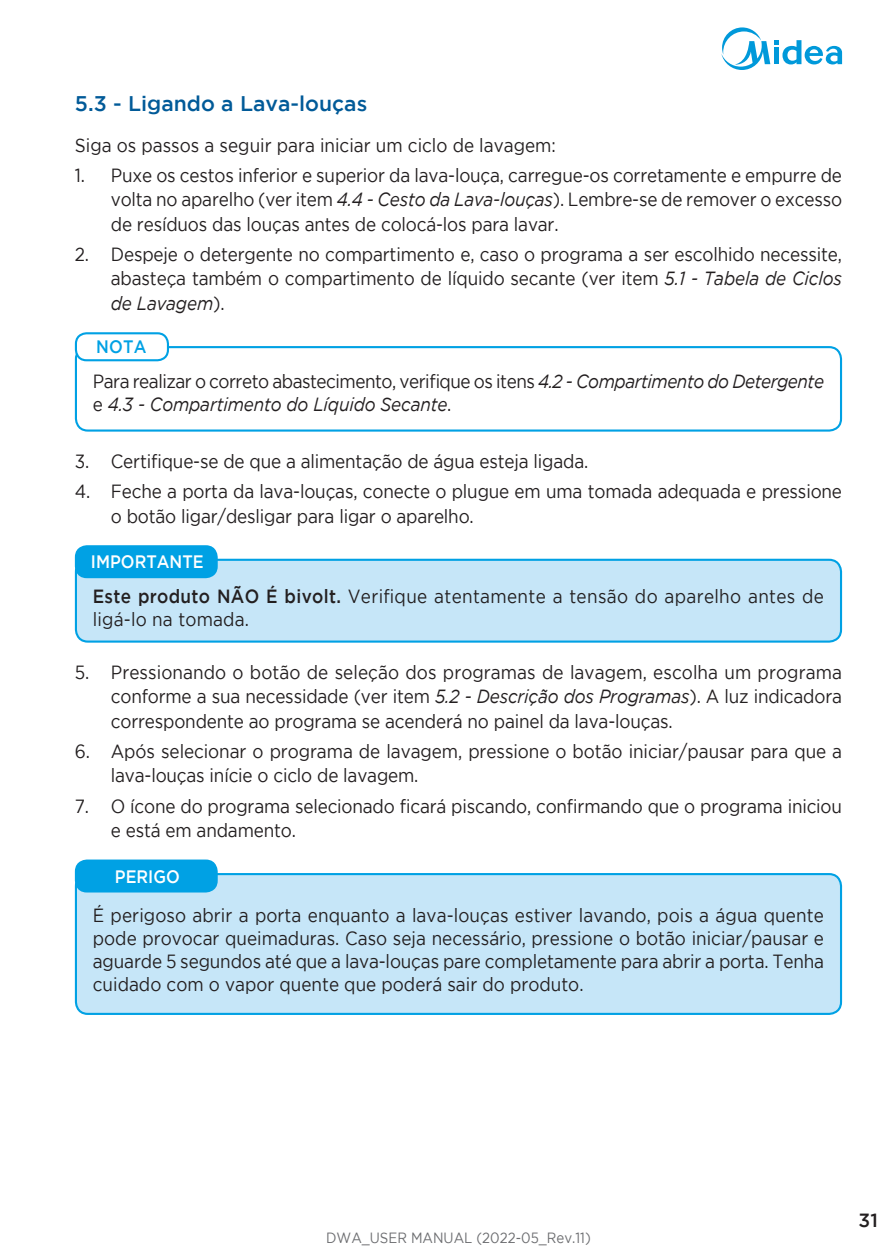
<style>
.page{position:relative;width:893px;height:1259px;background:#fff}
.page>*{position:absolute;margin:0;border:0;box-sizing:border-box;transform-origin:0 0}
.t1{font:500 21px "Gotham";color:#015a98}
.t2{font:18.9px/24.3px "Gotham";letter-spacing:-.01em;color:#231f20;text-align:justify;scale:.9 1}
.t3{font:italic 18.9px/23.4px "Gotham";letter-spacing:-.01em;color:#231f20;scale:.9 1}
.t4{font:18.9px/23.4px "Gotham";letter-spacing:.02em;color:#231f20;scale:.9 1}
.t5{font:500 18.9px "Gotham";color:#231f20}
.t6{font:500 18px "Gotham";color:#fff;scale:.9 1}
.t7{font:500 18px "Gotham";color:#00a1e4;scale:.9 1}
.t8{font:14.7px "Gotham";color:#6c6d70;scale:.9 1}
.s1{font-style:italic}
.s2{font-style:normal}
.s3{font-weight:500}
</style>
<div class="page">
<svg style="left:721px;top:27px;width:121px;height:43px"></svg>
<div style="left:76px;top:560px;width:765px;height:81px;background:#c6e6f8;border-radius:12px"></div>
<div style="left:75px;top:559px;width:767px;height:83px;border:2px solid #00a1e4;border-radius:12px"></div>
<div style="left:75px;top:545px;width:143px;height:33px;background:#00a1e4;border-radius:12px"></div>
<div style="left:76px;top:874px;width:765px;height:140px;background:#c6e6f8;border-radius:12px"></div>
<div style="left:75px;top:873px;width:767px;height:142px;border:2px solid #00a1e4;border-radius:12px"></div>
<div style="left:75px;top:859px;width:143px;height:33px;background:#00a1e4;border-radius:12px"></div>
<div style="left:75px;top:346px;width:767px;height:85px;border:2px solid #00a1e4;border-radius:12px"></div>
<div style="left:76px;top:333px;width:92px;height:27px;background:#fff;border-radius:11px"></div>
<div style="left:75px;top:332px;width:94px;height:29px;border:2px solid #00a1e4;border-radius:11px"></div>
<p class="t1" style="left:75px;top:96px;width:294px">5.3 - Ligando a Lava-louças</p>
<p class="t2" style="left:75px;top:134px;width:536px">Siga os passos a seguir para iniciar um ciclo de lavagem:</p>
<p class="t2" style="left:111px;top:165px;width:814px;text-indent:-36px">1. Puxe os cestos inferior e superior da lava-louça, carregue-os corretamente e empurre de volta no aparelho (ver item <span class="s1">4.4 - Cesto da Lava-louças</span>). Lembre-se de remover o excesso de resíduos das louças antes de colocá-los para lavar.</p>
<p class="t2" style="left:111px;top:243px;width:814px;text-indent:-36px">2. Despeje o detergente no compartimento e, caso o programa a ser escolhido necessite, abasteça também o compartimento de líquido secante (ver item <span class="s1">5.1 - Tabela de Ciclos de Lavagem</span>).</p>
<p class="t7" style="left:96px;top:340px;width:58px">NOTA</p>
<p class="t3" style="left:93px;top:371px;width:814px"><span class="s2">Para realizar o correto abastecimento, verifique os itens</span> 4.2 - Compartimento do Detergente <span class="s2">e</span> 4.3 - Compartimento do Líquido Secante<span class="s2">.</span></p>
<p class="t2" style="left:75px;top:450px;width:572px">3. Certifique-se de que a alimentação de água esteja ligada.</p>
<p class="t2" style="left:111px;top:481px;width:814px;text-indent:-36px">4. Feche a porta da lava-louças, conecte o plugue em uma tomada adequada e pressione o botão ligar/desligar para ligar o aparelho.</p>
<p class="t6" style="left:91px;top:555px;width:127px">IMPORTANTE</p>
<p class="t4" style="left:93px;top:586px;width:814px"><span class="s3">Este produto NÃO É bivolt.</span> Verifique atentamente a tensão do aparelho antes de ligá-lo na tomada.</p>
<p class="t2" style="left:111px;top:661px;width:814px;text-indent:-36px">5. Pressionando o botão de seleção dos programas de lavagem, escolha um programa conforme a sua necessidade (ver item <span class="s1">5.2 - Descrição dos Programas</span>). A luz indicadora correspondente ao programa se acenderá no painel da lava-louças.</p>
<p class="t2" style="left:111px;top:740px;width:814px;text-indent:-36px">6. Após selecionar o programa de lavagem, pressione o botão iniciar/pausar para que a lava-louças inície o ciclo de lavagem.</p>
<p class="t2" style="left:111px;top:795px;width:814px;text-indent:-36px">7. O ícone do programa selecionado ficará piscando, confirmando que o programa iniciou e está em andamento.</p>
<p class="t6" style="left:115px;top:869px;width:74px">PERIGO</p>
<p class="t2" style="left:93px;top:904px;width:814px;line-height:23.4px">É perigoso abrir a porta enquanto a lava-louças estiver lavando, pois a água quente pode provocar queimaduras. Caso seja necessário, pressione o botão iniciar/pausar e aguarde 5 segundos até que a lava-louças pare completamente para abrir a porta. Tenha cuidado com o vapor quente que poderá sair do produto.</p>
<p class="t8" style="left:326px;top:1232px;width:296px">DWA_USER MANUAL (2022-05_Rev.11)</p>
<p class="t5" style="left:858px;top:1213px;width:21px">31</p>
</div>
